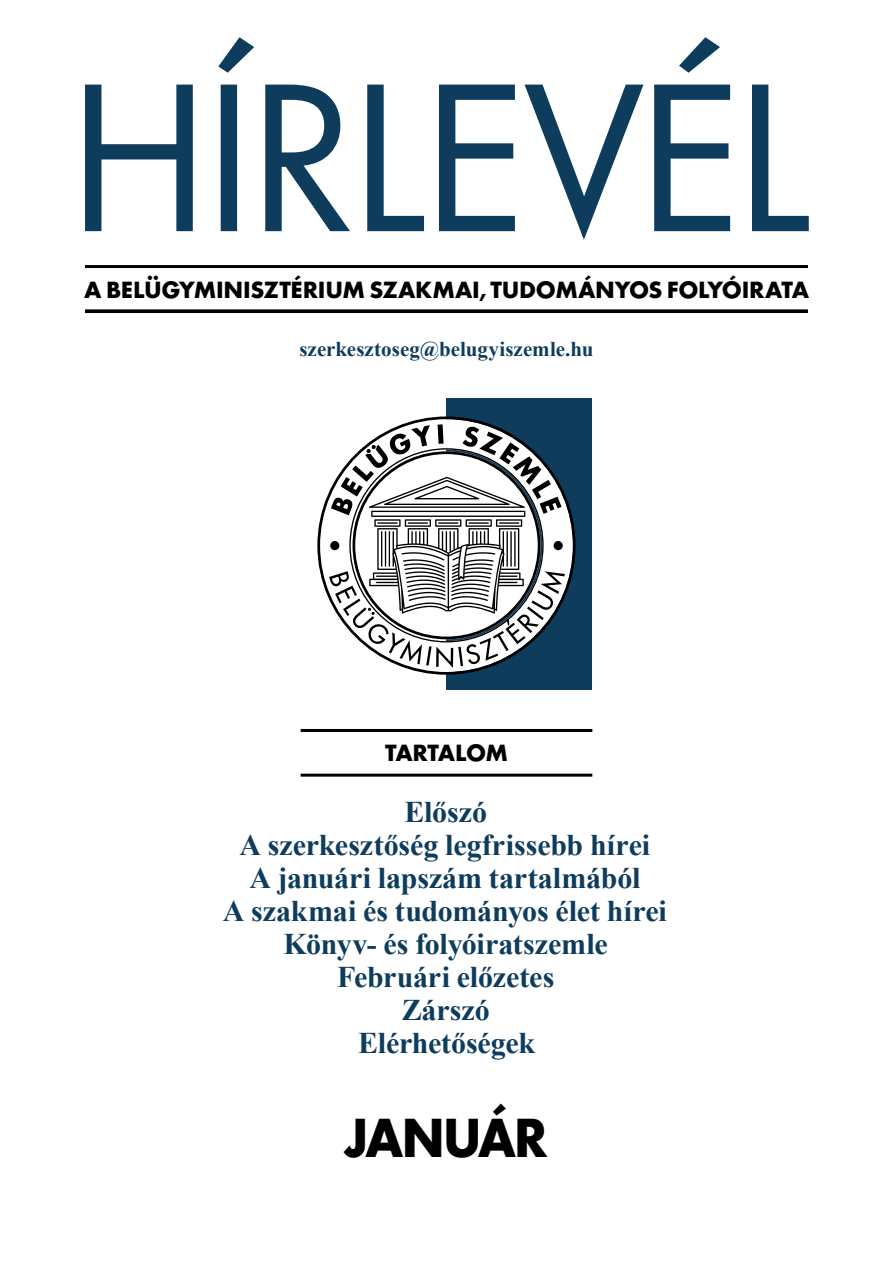
<style>
.page{position:relative;width:893px;height:1263px;background:#fff}
.page>*{position:absolute;margin:0;border:0;box-sizing:border-box;transform-origin:0 0}
.t1{font:700 51px "Futura ND";letter-spacing:-.05em;color:#000;scale:.94 1}
.t2{font:700 30px/33px "Times New Roman";letter-spacing:-.005em;color:#0e3c5d;text-align:center}
.t3{font:700 21.75px "Futura ND";letter-spacing:-.015em;color:#000}
.t4{font:700 21px "Times New Roman";color:#0e3c5d}
</style>
<div class="page">
<svg style="left:85px;top:309px;width:723px;height:4px;background:#191919"></svg>
<hr style="left:301px;top:774px;width:291px;height:3px;background:#000">
<hr style="left:85px;top:265px;width:723px;height:3px;background:#000">
<hr style="left:301px;top:729px;width:291px;height:3px;background:#000">
<svg style="left:85px;top:37px;width:724px;height:203px"></svg>
<div style="left:446px;top:398px;width:146px;height:292px;background:#0e3c5d"></div>
<svg style="left:317px;top:416px;width:259px;height:259px;fill:#fff"></svg>
<p class="t3" style="left:84px;top:275px;width:726px">A BELÜGYMINISZTÉRIUM SZAKMAI, TUDOMÁNYOS FOLYÓIRATA</p>
<p class="t4" style="left:299px;top:333px;width:296px">szerkesztoseg@belugyiszemle.hu</p>
<p class="t3" style="left:385px;top:738px;width:124px">TARTALOM</p>
<p class="t2" style="left:223px;top:795px;width:446px">Előszó<br>A szerkesztőség legfrissebb hírei<br>A januári lapszám tartalmából<br>A szakmai és tudományos élet hírei<br>Könyv- és folyóiratszemle<br>Februári előzetes<br>Zárszó<br>Elérhetőségek</p>
<h1 class="t1" style="left:344px;top:1103px;width:219px">JANUÁR</h1>
</div>
